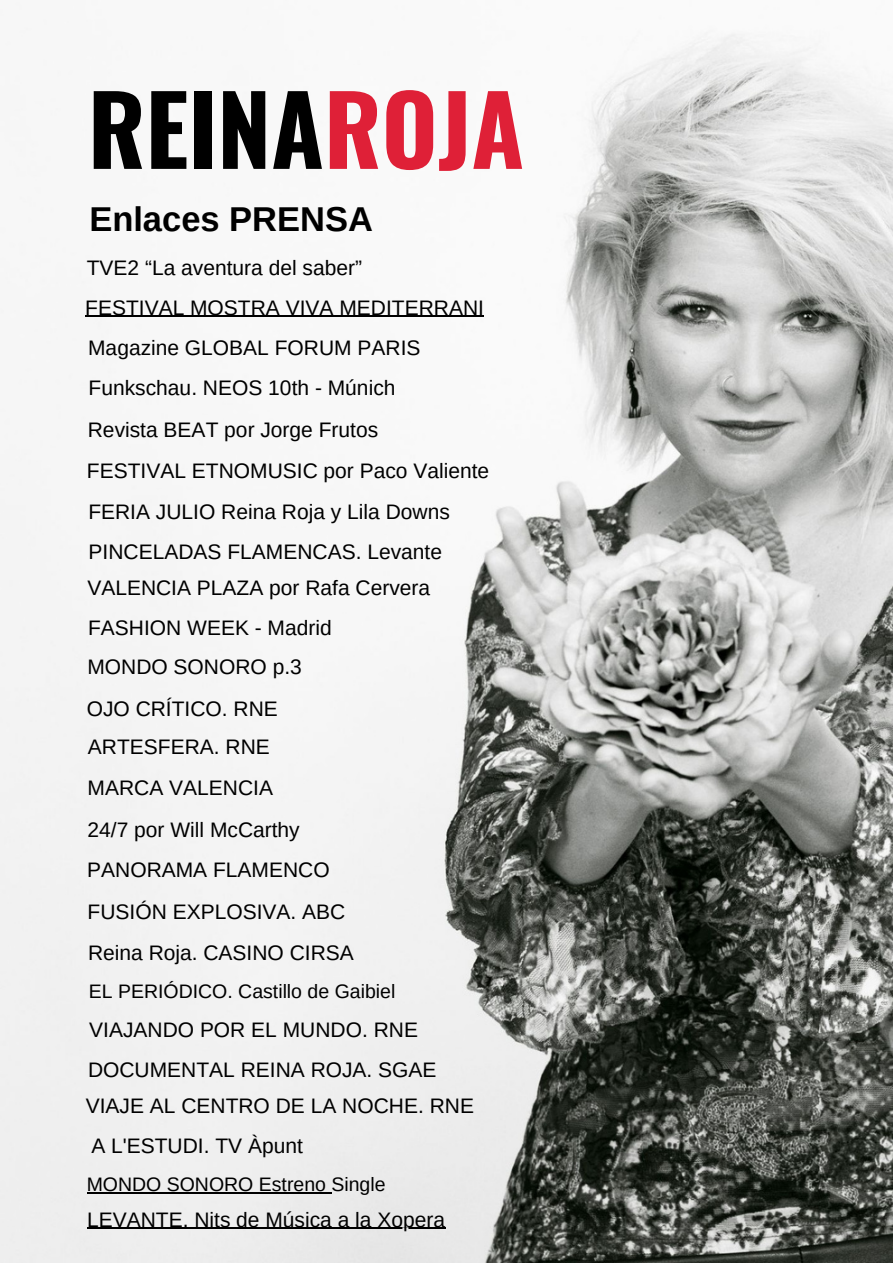
<style>
.page{position:relative;width:893px;height:1264px;background:#fff}
.page>*{position:absolute;margin:0;border:0;box-sizing:border-box;transform-origin:0 0}
.t1{font:700 95.85px "Oswald";color:#000}
.t2{font:700 34.5px "Arimo";color:#000}
.t3{font:21px/38.4px "Arimo";color:#000}
.t4{font:19.5px "Arimo";color:#000}
.s1{color:#df2037}
</style>
<div class="page">
<img style="left:0;top:32px;width:892px;height:1230px">
<hr style="left:85px;top:316px;width:399px;height:1px;background:#000">
<hr style="left:87px;top:1192px;width:244px;height:1px;background:#000">
<hr style="left:87px;top:1227px;width:358px;height:1px;background:#000">
<h1 class="t1" style="left:88px;top:54px;width:438px">REINA<span class="s1">ROJA</span></h1>
<h2 class="t2" style="left:89px;top:200px;width:285px">Enlaces PRENSA</h2>
<p class="t3" style="left:87px;top:248px;width:277px">TVE2 “La aventura del saber”</p>
<p class="t3" style="left:85px;top:288px;width:400px">FESTIVAL MOSTRA VIVA MEDITERRANI</p>
<p class="t3" style="left:88px;top:329px;width:334px">Magazine GLOBAL FORUM PARIS</p>
<p class="t3" style="left:89px;top:369px;width:308px">Funkschau. NEOS 10th - Múnich</p>
<p class="t3" style="left:88px;top:410px;width:292px">Revista BEAT por Jorge Frutos</p>
<p class="t3" style="left:87px;top:451px;width:404px">FESTIVAL ETNOMUSIC por Paco Valiente</p>
<p class="t3" style="left:88px;top:492px;width:363px">FERIA JULIO Reina Roja y Lila Downs</p>
<p class="t3" style="left:89px;top:532px;width:355px">PINCELADAS FLAMENCAS. Levante</p>
<p class="t3" style="left:87px;top:568px;width:344px">VALENCIA PLAZA por Rafa Cervera</p>
<p class="t3" style="left:88px;top:608px;width:245px">FASHION WEEK - Madrid</p>
<p class="t3" style="left:87px;top:647px;width:216px">MONDO SONORO p.3</p>
<p class="t3" style="left:87px;top:689px;width:193px">OJO CRÍTICO. RNE<br>ARTESFERA. RNE</p>
<p class="t3" style="left:88px;top:768px;width:187px">MARCA VALENCIA</p>
<p class="t3" style="left:88px;top:810px;width:214px">24/7 por Will McCarthy</p>
<p class="t3" style="left:87px;top:850px;width:244px">PANORAMA FLAMENCO</p>
<p class="t3" style="left:88px;top:892px;width:259px">FUSIÓN EXPLOSIVA. ABC</p>
<p class="t3" style="left:88px;top:933px;width:267px">Reina Roja. CASINO CIRSA</p>
<p class="t4" style="left:89px;top:980px;width:308px">EL PERIÓDICO. Castillo de Gaibiel</p>
<p class="t3" style="left:89px;top:1010px;width:330px">VIAJANDO POR EL MUNDO. RNE</p>
<p class="t3" style="left:88px;top:1050px;width:350px">DOCUMENTAL REINA ROJA. SGAE</p>
<p class="t3" style="left:86px;top:1086px;width:390px">VIAJE AL CENTRO DE LA NOCHE. RNE</p>
<p class="t3" style="left:91px;top:1126px;width:213px">A L'ESTUDI. TV Àpunt</p>
<p class="t4" style="left:87px;top:1173px;width:300px">MONDO SONORO Estreno Single</p>
<p class="t3" style="left:87px;top:1200px;width:359px">LEVANTE. Nits de Música a la Xopera</p>
</div>
